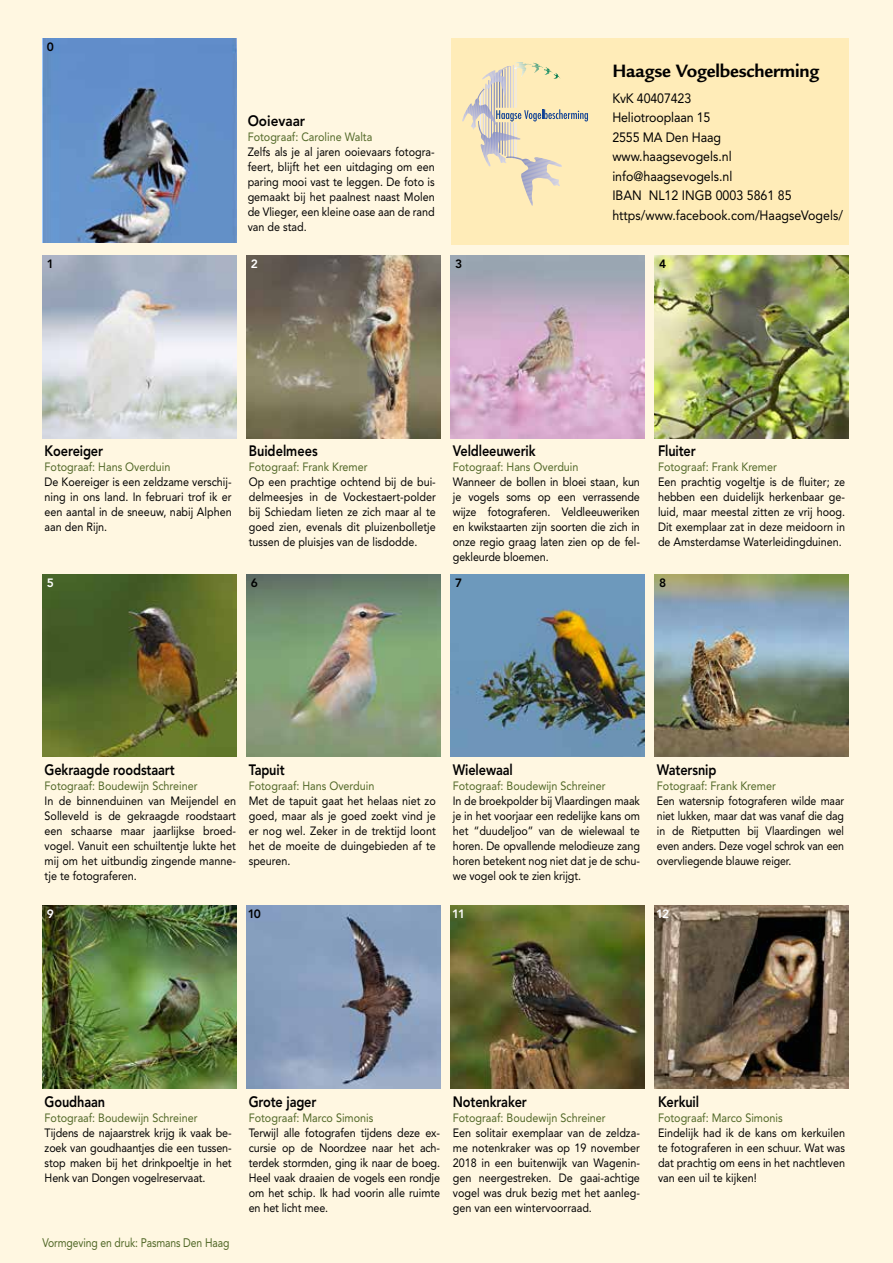
<style>
.page{position:relative;width:893px;height:1263px;background:#fff7e1}
.page>*{position:absolute;margin:0;border:0;box-sizing:border-box;transform-origin:0 0}
.t1{font:700 19.5px "Legacy Sans Std";letter-spacing:-.01em;color:#000}
.t2{font:800 15px "Avenir LT Std";letter-spacing:-.01em;color:#000;scale:.85 1}
.t3{font:800 15px "Avenir LT Std";letter-spacing:-.01em;color:#000;scale:.9 1}
.t4{font:13.5px/19.5px "Avenir LT Std";color:#000;scale:.92 1}
.t5{font:12.3px "Avenir LT Std";letter-spacing:-.01em;color:#506726;scale:.84 1}
.t6{font:12px/15px "Avenir LT Std";color:#000;text-align:justify;scale:.9 1}
.t7{font:12px "Avenir LT Std";color:#506726;scale:.9 1}
.t8{font:12px/15px "Avenir LT Std";color:#000;text-align:justify;scale:.88 1}
.t9{font:800 12px "Avenir LT Std";color:#000}
.t10{font:800 12px "Avenir LT Std";color:#fff}
</style>
<div class="page">
<img style="left:43px;top:38px;width:193px;height:205px">
<img style="left:43px;top:255px;width:193px;height:183px">
<img style="left:247px;top:255px;width:193px;height:183px">
<img style="left:451px;top:255px;width:193px;height:183px">
<img style="left:655px;top:255px;width:193px;height:183px">
<img style="left:43px;top:574px;width:193px;height:183px">
<img style="left:247px;top:574px;width:193px;height:183px">
<img style="left:451px;top:574px;width:193px;height:183px">
<img style="left:43px;top:906px;width:193px;height:183px">
<img style="left:247px;top:906px;width:193px;height:183px">
<img style="left:451px;top:906px;width:193px;height:183px">
<img style="left:655px;top:906px;width:193px;height:183px">
<img style="left:655px;top:574px;width:193px;height:183px">
<div style="left:451px;top:38px;width:397px;height:206px;background:#ffecb8"></div>
<svg style="left:462px;top:62px;width:126px;height:144px"></svg>
<p class="t9" style="left:47px;top:40px;width:9px">0</p>
<p class="t3" style="left:248px;top:112px;width:65px">Ooievaar</p>
<p class="t7" style="left:248px;top:130px;width:140px">Fotograaf: Caroline Walta</p>
<p class="t6" style="left:248px;top:145px;width:209px">Zelfs als je al jaren ooievaars fotogra&shy;feert, blijft het een uitdaging om een paring mooi vast te leggen. De foto is gemaakt bij het paalnest naast Molen de Vlieger, een kleine oase aan de rand van de stad.</p>
<h1 class="t1" style="left:612px;top:60px;width:208px">Haagse Vogelbescherming</h1>
<p class="t4" style="left:612px;top:88px;width:252px">KvK 40407423<br>Heliotrooplaan 15<br>2555 MA Den Haag www.haagsevogels.nl info@haagsevogels.nl<br>IBAN NL12 INGB 0003 5861 85 https/www.facebook.com/HaagseVogels/</p>
<p class="t9" style="left:47px;top:256px;width:9px">1</p>
<p class="t10" style="left:251px;top:256px;width:9px">2</p>
<p class="t9" style="left:455px;top:256px;width:9px">3</p>
<p class="t9" style="left:659px;top:256px;width:9px">4</p>
<p class="t2" style="left:45px;top:442px;width:70px">Koereiger</p>
<p class="t7" style="left:45px;top:460px;width:141px">Fotograaf: Hans Overduin</p>
<p class="t6" style="left:45px;top:474px;width:209px">De Koereiger is een zeldzame verschij&shy;ning in ons land. In februari trof ik er een aantal in de sneeuw, nabij Alphen aan den Rijn.</p>
<p class="t2" style="left:249px;top:442px;width:83px">Buidelmees</p>
<p class="t7" style="left:249px;top:460px;width:134px">Fotograaf: Frank Kremer</p>
<p class="t6" style="left:249px;top:474px;width:209px">Op een prachtige ochtend bij de bui&shy;delmeesjes in de Vockestaert-polder bij Schiedam lieten ze zich maar al te goed zien, evenals dit pluizenbolletje tussen de pluisjes van de lisdodde.</p>
<p class="t2" style="left:453px;top:442px;width:99px">Veldleeuwerik</p>
<p class="t7" style="left:453px;top:460px;width:141px">Fotograaf: Hans Overduin</p>
<p class="t6" style="left:453px;top:474px;width:209px">Wanneer de bollen in bloei staan, kun je vogels soms op een verrassende wijze fotograferen. Veldleeuweriken en kwikstaarten zijn soorten die zich in onze regio graag laten zien op de fel&shy;gekleurde bloemen.</p>
<p class="t2" style="left:658px;top:442px;width:46px">Fluiter</p>
<p class="t7" style="left:658px;top:460px;width:134px">Fotograaf: Frank Kremer</p>
<p class="t6" style="left:658px;top:474px;width:209px">Een prachtig vogeltje is de fluiter; ze hebben een duidelijk herkenbaar ge&shy;luid, maar meestal zitten ze vrij hoog.<br>Dit exemplaar zat in deze meidoorn in de Amsterdamse Waterleidingduinen.</p>
<p class="t10" style="left:47px;top:575px;width:9px">5</p>
<p class="t9" style="left:251px;top:575px;width:9px">6</p>
<p class="t9" style="left:455px;top:575px;width:9px">7</p>
<p class="t9" style="left:659px;top:575px;width:9px">8</p>
<p class="t2" style="left:45px;top:760px;width:154px">Gekraagde roodstaart</p>
<p class="t7" style="left:45px;top:778px;width:171px">Fotograaf: Boudewijn Schreiner</p>
<p class="t6" style="left:45px;top:793px;width:214px">In de binnenduinen van Meijendel en Solleveld is de gekraagde roodstaart een schaarse maar jaarlijkse broed&shy;vogel. Vanuit een schuiltentje lukte het mij om het uitbundig zingende manne&shy;tje te fotograferen.</p>
<p class="t2" style="left:249px;top:760px;width:44px">Tapuit</p>
<p class="t7" style="left:249px;top:778px;width:141px">Fotograaf: Hans Overduin</p>
<p class="t6" style="left:249px;top:793px;width:209px">Met de tapuit gaat het helaas niet zo goed, maar als je goed zoekt vind je er nog wel. Zeker in de trektijd loont het de moeite de duingebieden af te speuren.</p>
<p class="t2" style="left:453px;top:760px;width:72px">Wielewaal</p>
<p class="t7" style="left:453px;top:778px;width:171px">Fotograaf: Boudewijn Schreiner</p>
<p class="t6" style="left:453px;top:793px;width:209px">In de broekpolder bij Vlaardingen maak je in het voorjaar een redelijke kans om het “duudeljoo” van de wielewaal te horen. De opvallende melodieuze zang horen betekent nog niet dat je de schu&shy;we vogel ook te zien krijgt.</p>
<p class="t2" style="left:657px;top:760px;width:71px">Watersnip</p>
<p class="t7" style="left:657px;top:778px;width:134px">Fotograaf: Frank Kremer</p>
<p class="t8" style="left:657px;top:793px;width:214px">Een watersnip fotograferen wilde maar niet lukken, maar dat was vanaf die dag in de Rietputten bij Vlaardingen wel even anders. Deze vogel schrok van een overvliegende blauwe reiger.</p>
<p class="t10" style="left:47px;top:907px;width:9px">9</p>
<p class="t9" style="left:248px;top:907px;width:15px">10</p>
<p class="t10" style="left:452px;top:907px;width:15px">11</p>
<p class="t10" style="left:656px;top:907px;width:15px">12</p>
<p class="t2" style="left:45px;top:1093px;width:73px">Goudhaan</p>
<p class="t7" style="left:45px;top:1111px;width:171px">Fotograaf: Boudewijn Schreiner</p>
<p class="t6" style="left:45px;top:1126px;width:209px">Tijdens de najaarstrek krijg ik vaak be&shy;zoek van goudhaantjes die een tussen&shy;stop maken bij het drinkpoeltje in het Henk van Dongen vogelreservaat.</p>
<p class="t5" style="left:43px;top:1235px;width:224px">Vormgeving en druk: Pasmans Den Haag</p>
<p class="t2" style="left:249px;top:1093px;width:81px">Grote jager</p>
<p class="t7" style="left:249px;top:1111px;width:140px">Fotograaf: Marco Simonis</p>
<p class="t6" style="left:249px;top:1126px;width:214px">Terwijl alle fotografen tijdens deze ex&shy;cursie op de Noordzee naar het ach&shy;terdek stormden, ging ik naar de boeg.<br>Heel vaak draaien de vogels een rondje om het schip. Ik had voorin alle ruimte en het licht mee.</p>
<p class="t2" style="left:453px;top:1093px;width:89px">Notenkraker</p>
<p class="t7" style="left:453px;top:1111px;width:171px">Fotograaf: Boudewijn Schreiner</p>
<p class="t6" style="left:453px;top:1126px;width:209px">Een solitair exemplaar van de zeldza&shy;me notenkraker was op 19 november 2018 in een buitenwijk van Wagenin&shy;gen neergestreken. De gaai-achtige vogel was druk bezig met het aanleg&shy;gen van een wintervoorraad.</p>
<p class="t2" style="left:658px;top:1093px;width:50px">Kerkuil</p>
<p class="t7" style="left:658px;top:1111px;width:140px">Fotograaf: Marco Simonis</p>
<p class="t6" style="left:658px;top:1126px;width:209px">Eindelijk had ik de kans om kerkuilen te fotograferen in een schuur. Wat was dat prachtig om eens in het nachtleven van een uil te kijken!</p>
</div>
